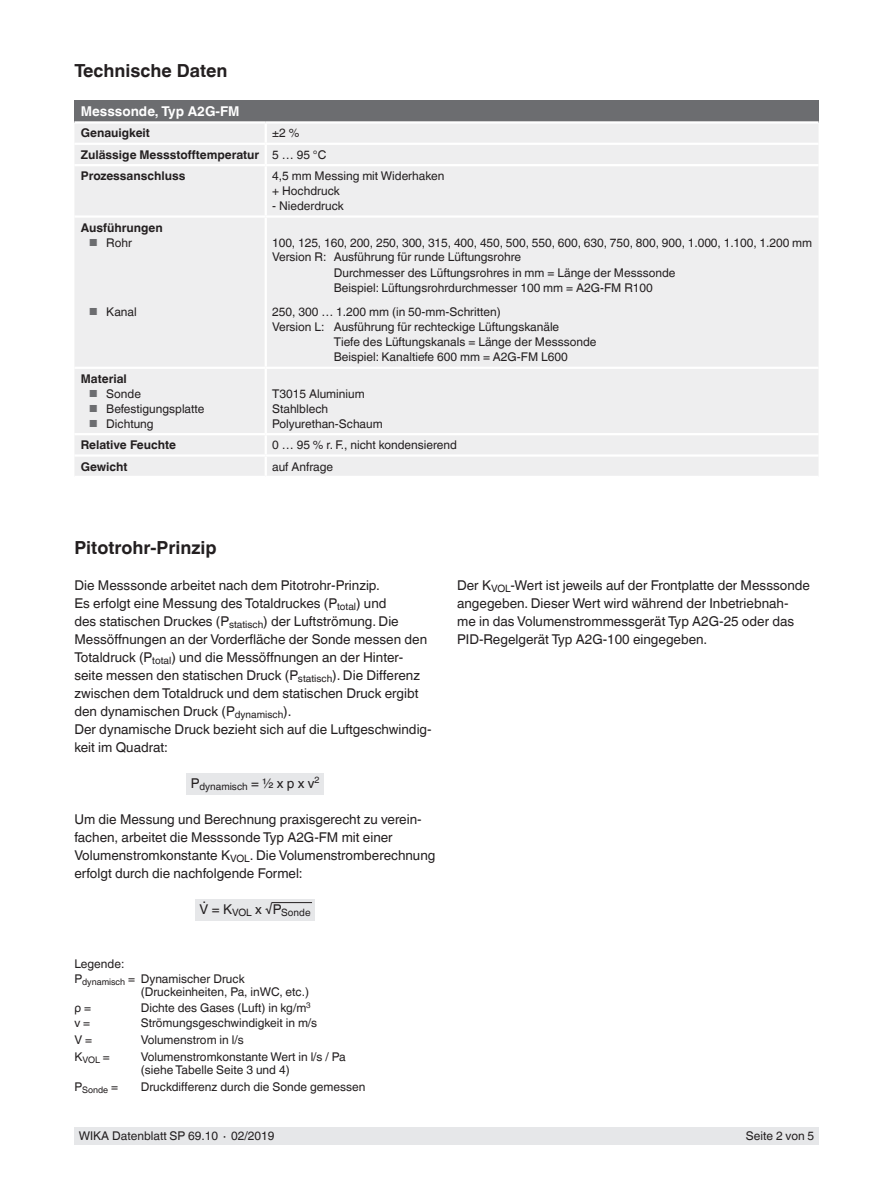
<style>
.page{position:relative;width:893px;height:1188px;background:#fff}
.page>*{position:absolute;margin:0;border:0;box-sizing:border-box;transform-origin:0 0}
.t1{font:700 18px "Helvetica World";color:#231f20}
.t2{font:13.5px/18px "Helvetica World";color:#231f20}
.t3{font:700 13.5px "Helvetica World";color:#fff}
.t4{font:12px/15px "Helvetica World";color:#231f20}
.t5{font:700 12px/21.3px "Helvetica World";color:#231f20}
.t6{font:10.2px "Helvetica World";color:#231f20}
.t7{font:9px "Helvetica World";color:#231f20}
.s1{font-weight:400}
.s2{font-size:10.2px;color:#6c6d70}
</style>
<div class="page">
<div style="left:74px;top:1128px;width:745px;height:17px;background:#e6e7e9"></div>
<div style="left:74px;top:100px;width:745px;height:22px;background:#6c6d70"></div>
<div style="left:75px;top:124px;width:743px;height:352px;background:#eeeeef"></div>
<hr style="left:74px;top:121px;width:192px;height:3px;background:#fff">
<hr style="left:266px;top:121px;width:553px;height:3px;background:#fff">
<hr style="left:74px;top:143px;width:192px;height:2px;background:#fff">
<hr style="left:266px;top:143px;width:553px;height:2px;background:#fff">
<svg style="left:265px;top:124px;width:2px;height:40px"></svg>
<hr style="left:74px;top:164px;width:192px;height:2px;background:#fff">
<hr style="left:266px;top:164px;width:553px;height:2px;background:#fff">
<hr style="left:265px;top:166px;width:2px;height:49px;background:#fff">
<hr style="left:74px;top:215px;width:192px;height:3px;background:#fff">
<hr style="left:266px;top:215px;width:553px;height:3px;background:#fff">
<hr style="left:265px;top:218px;width:2px;height:149px;background:#fff">
<hr style="left:74px;top:367px;width:192px;height:2px;background:#fff">
<hr style="left:266px;top:367px;width:553px;height:2px;background:#fff">
<hr style="left:265px;top:369px;width:2px;height:64px;background:#fff">
<hr style="left:74px;top:433px;width:192px;height:2px;background:#fff">
<hr style="left:266px;top:433px;width:553px;height:2px;background:#fff">
<hr style="left:74px;top:454px;width:192px;height:3px;background:#fff">
<hr style="left:266px;top:454px;width:553px;height:3px;background:#fff">
<svg style="left:265px;top:435px;width:2px;height:41px"></svg>
<div style="left:186px;top:774px;width:138px;height:21px;background:#e6e7e9"></div>
<div style="left:195px;top:900px;width:120px;height:21px;background:#e6e7e9"></div>
<hr style="left:271px;top:902px;width:41px;height:1px;background:#231f20">
<h1 class="t1" style="left:74px;top:60px;width:155px">Technische Daten</h1>
<p class="t3" style="left:81px;top:104px;width:160px">Messsonde, Typ A2G-FM</p>
<p class="t5" style="left:81px;top:123px;width:71px">Genauigkeit</p>
<p class="t5" style="left:81px;top:123px;width:247px;text-indent:191px"><span class="s1">±2 %<br></span>Zulässige Messstofftemperatur <span class="s1">5 … 95 °C<br></span>Prozessanschluss</p>
<p class="t4" style="left:272px;top:169px;width:174px">4,5 mm Messing mit Widerhaken + Hochdruck</p>
<p class="t4" style="left:272px;top:199px;width:73px">- Niederdruck</p>
<p class="t5" style="left:81px;top:217px;width:84px">Ausführungen</p>
<p class="t4" style="left:89px;top:235px;width:44px"><span class="s2">■</span> Rohr</p>
<p class="t4" style="left:89px;top:304px;width:49px"><span class="s2">■</span> Kanal</p>
<p class="t5" style="left:81px;top:368px;width:48px">Material</p>
<p class="t4" style="left:89px;top:386px;width:53px"><span class="s2">■</span> Sonde</p>
<p class="t4" style="left:89px;top:401px;width:117px"><span class="s2">■</span> Befestigungsplatte</p>
<p class="t4" style="left:89px;top:416px;width:66px"><span class="s2">■</span> Dichtung</p>
<p class="t4" style="left:272px;top:235px;width:541px">100, 125, 160, 200, 250, 300, 315, 400, 450, 500, 550, 600, 630, 750, 800, 900, 1.000, 1.100, 1.200 mm</p>
<p class="t4" style="left:272px;top:250px;width:250px">Version R: Ausführung für runde Lüftungsrohre</p>
<p class="t4" style="left:334px;top:265px;width:343px">Durchmesser des Lüftungsrohres in mm = Länge der Messsonde</p>
<p class="t4" style="left:334px;top:280px;width:321px">Beispiel: Lüftungsrohrdurchmesser 100 mm = A2G-FM R100</p>
<p class="t4" style="left:272px;top:304px;width:230px">250, 300 … 1.200 mm (in 50-mm-Schritten)</p>
<p class="t4" style="left:272px;top:319px;width:289px">Version L: Ausführung für rechteckige Lüftungskanäle</p>
<p class="t4" style="left:334px;top:334px;width:264px">Tiefe des Lüftungskanals = Länge der Messsonde</p>
<p class="t4" style="left:334px;top:350px;width:236px">Beispiel: Kanaltiefe 600 mm = A2G-FM L600</p>
<p class="t4" style="left:272px;top:386px;width:112px">T3015 Aluminium<br>Stahlblech<br>Polyurethan-Schaum</p>
<p class="t5" style="left:81px;top:434px;width:97px">Relative Feuchte</p>
<p class="t4" style="left:272px;top:438px;width:186px">0 … 95 % r. F., nicht kondensierend</p>
<p class="t5" style="left:81px;top:456px;width:48px">Gewicht</p>
<p class="t4" style="left:272px;top:459px;width:63px">auf Anfrage</p>
<h1 class="t1" style="left:74px;top:537px;width:144px">Pitotrohr-Prinzip</h1>
<p class="t2" style="left:74px;top:576px;width:359px">Die Messsonde arbeitet nach dem Pitotrohr-Prinzip.<br>Es erfolgt eine Messung des Totaldruckes (P<sub>total</sub>) und<br>des statischen Druckes (P<sub>statisch</sub>) der Luftströmung. Die Messöffnungen an der Vorderfläche der Sonde messen den Totaldruck (P<sub>total</sub>) und die Messöffnungen an der Hinter&shy;seite messen den statischen Druck (P<sub>statisch</sub>). Die Differenz zwischen dem Totaldruck und dem statischen Druck ergibt den dynamischen Druck (P<sub>dynamisch</sub>).<br>Der dynamische Druck bezieht sich auf die Luftgeschwindig&shy;keit im Quadrat:</p>
<p class="t6" style="left:191px;top:780px;width:130px"><sup>P</sup>dynamisch <sup>=</sup> <sup>½</sup> <sup>x</sup> <sup>p</sup> <sup>x</sup> <sup>v</sup><sup>2</sup></p>
<p class="t2" style="left:74px;top:810px;width:362px">Um die Messung und Berechnung praxisgerecht zu verein&shy;fachen, arbeitet die Messsonde Typ A2G-FM mit einer Volumenstromkonstante K<sub>VOL</sub>. Die Volumenstromberechnung erfolgt durch die nachfolgende Formel:</p>
<p class="t6" style="left:200px;top:906px;width:112px"><sup>V</sup> <sup>=</sup> <sup>K</sup>VOL <sup>x</sup> <sup>√P</sup>Sonde</p>
<p class="t2" style="left:203px;top:889px;width:5px">.</p>
<p class="t4" style="left:74px;top:956px;width:172px;line-height:15.5px">Legende:<br>P<sub>dynamisch</sub> = Dynamischer Druck</p>
<p class="t4" style="left:141px;top:985px;width:170px">(Druckeinheiten, Pa, inWC, etc.)</p>
<p class="t4" style="left:74px;top:1000px;width:18px">ρ =</p>
<p class="t4" style="left:141px;top:1000px;width:172px">Dichte des Gases (Luft) in kg/m<sup>3</sup></p>
<p class="t4" style="left:74px;top:1016px;width:17px">v =</p>
<p class="t4" style="left:141px;top:1016px;width:178px">Strömungsgeschwindigkeit in m/s</p>
<p class="t4" style="left:74px;top:1032px;width:19px">V =</p>
<p class="t4" style="left:141px;top:1032px;width:104px">Volumenstrom in l/s</p>
<p class="t7" style="left:74px;top:1054px;width:37px"><sup>K</sup>VOL <sup>=</sup></p>
<p class="t4" style="left:141px;top:1050px;width:206px;line-height:13.5px">Volumenstromkonstante Wert in l/s / Pa (siehe Tabelle Seite 3 und 4)</p>
<p class="t7" style="left:74px;top:1085px;width:45px"><sup>P</sup>Sonde <sup>=</sup></p>
<p class="t4" style="left:141px;top:1080px;width:226px">Druckdifferenz durch die Sonde gemessen</p>
<p class="t2" style="left:457px;top:576px;width:354px">Der K<sub>VOL</sub>-Wert ist jeweils auf der Frontplatte der Messsonde angegeben. Dieser Wert wird während der Inbetriebnah&shy;me in das Volumenstrommessgerät Typ A2G-25 oder das PID-Regelgerät Typ A2G-100 eingegeben.</p>
<p class="t4" style="left:79px;top:1129px;width:197px">WIKA Datenblatt SP 69.10 ∙ 02/2019</p>
<p class="t4" style="left:746px;top:1129px;width:70px">Seite 2 von 5</p>
</div>
